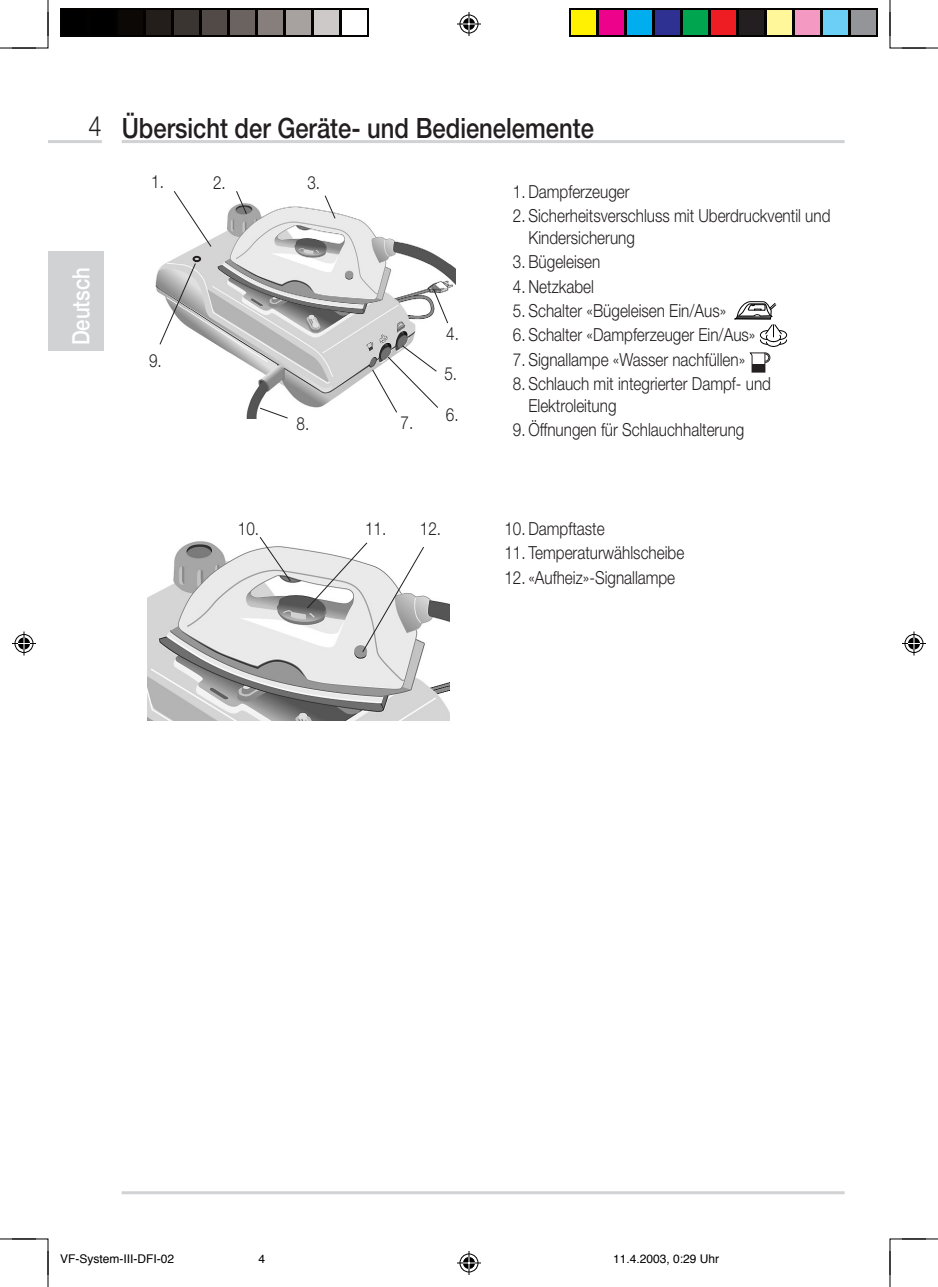
<style>
.page{position:relative;width:938px;height:1287px;background:#fff}
.page>*{position:absolute;margin:0;border:0;box-sizing:border-box;transform-origin:0 0}
.t1{font:500 28px "Helvetica Neue";color:#231f20;scale:.85 1}
.t2{font:300 28px "Helvetica Neue";color:#231f20;scale:.85 1}
.t3{font:500 24px "Helvetica Neue";color:#fff;scale:.85 1}
.MGB_grundtext_mit_Einzug{font:300 18.2px "Helvetica Neue";color:#231f20;scale:.84 1}
.MGB_grundtext_mit_Einzug-2{font:300 18px/21.6px "Helvetica Neue";color:#231f20;scale:.85 1}
.t4{font:12px "Helvetica";color:#000}
</style>
<div class="page">
<hr style="left:48px;top:140px;width:54px;height:3px;background:#d1d2d4">
<hr style="left:122px;top:140px;width:723px;height:3px;background:#d1d2d4">
<hr style="left:122px;top:1191px;width:723px;height:3px;background:#d1d2d4">
<div style="left:48px;top:251px;width:55px;height:100px;background:#d1d2d4"></div>
<img style="left:147px;top:541px;width:302px;height:179px">
<img style="left:155px;top:203px;width:300px;height:216px">
<svg style="left:734px;top:301px;width:53px;height:71px"></svg>
<svg style="left:173px;top:191px;width:39px;height:57px"></svg>
<svg style="left:432px;top:288px;width:17px;height:36px"></svg>
<svg style="left:259px;top:407px;width:30px;height:12px"></svg>
<svg style="left:306px;top:541px;width:119px;height:112px"></svg>
<svg style="left:259px;top:537px;width:33px;height:45px"></svg>
<svg style="left:235px;top:191px;width:13px;height:24px"></svg>
<svg style="left:324px;top:195px;width:12px;height:25px"></svg>
<svg style="left:371px;top:344px;width:68px;height:70px"></svg>
<svg style="left:159px;top:262px;width:38px;height:84px"></svg>
<div style="left:193px;top:256px;width:8px;height:6px;border:2px solid #231f20;border-radius:50%"></div>
<svg style="left:60px;top:8px;width:308px;height:28px;background:#191615"></svg>
<div style="left:62px;top:10px;width:24px;height:24px;background:#000"></div>
<div style="left:90px;top:10px;width:24px;height:24px;background:#000"></div>
<div style="left:118px;top:10px;width:24px;height:24px;background:#0c0806"></div>
<div style="left:146px;top:10px;width:24px;height:24px;background:#241e1b"></div>
<div style="left:174px;top:10px;width:24px;height:24px;background:#3b3532"></div>
<div style="left:202px;top:10px;width:24px;height:24px;background:#524a47"></div>
<div style="left:230px;top:10px;width:24px;height:24px;background:#6b6360"></div>
<div style="left:258px;top:10px;width:24px;height:24px;background:#867f7c"></div>
<div style="left:286px;top:10px;width:24px;height:24px;background:#a7a2a0"></div>
<div style="left:314px;top:10px;width:24px;height:24px;background:#cdc9c8"></div>
<div style="left:342px;top:10px;width:24px;height:24px;background:#fff"></div>
<svg style="left:570px;top:8px;width:308px;height:28px;background:#241f1f"></svg>
<div style="left:572px;top:10px;width:24px;height:24px;background:#fff101"></div>
<div style="left:600px;top:10px;width:24px;height:24px;background:#ed028c"></div>
<div style="left:628px;top:10px;width:24px;height:24px;background:#00aeef"></div>
<div style="left:656px;top:10px;width:24px;height:24px;background:#2e3092"></div>
<div style="left:684px;top:10px;width:24px;height:24px;background:#00a54f"></div>
<div style="left:712px;top:10px;width:24px;height:24px;background:#ee1d23"></div>
<div style="left:740px;top:10px;width:24px;height:24px;background:#231f20"></div>
<div style="left:768px;top:10px;width:24px;height:24px;background:#fff79a"></div>
<div style="left:796px;top:10px;width:24px;height:24px;background:#f499c2"></div>
<div style="left:824px;top:10px;width:24px;height:24px;background:#6bcff6"></div>
<div style="left:852px;top:10px;width:24px;height:24px;background:#939598"></div>
<hr style="left:48px;top:0;width:1px;height:36px;background:#000">
<hr style="left:0;top:48px;width:36px;height:1px;background:#000">
<hr style="left:890px;top:0;width:1px;height:36px;background:#000">
<hr style="left:902px;top:48px;width:36px;height:1px;background:#000">
<hr style="left:48px;top:1251px;width:1px;height:36px;background:#000">
<hr style="left:0;top:1238px;width:36px;height:1px;background:#000">
<hr style="left:890px;top:1251px;width:1px;height:36px;background:#000">
<hr style="left:902px;top:1238px;width:36px;height:1px;background:#000">
<svg style="left:12px;top:12px;width:36px;height:36px"></svg>
<svg style="left:889px;top:12px;width:37px;height:36px"></svg>
<svg style="left:12px;top:1238px;width:36px;height:37px"></svg>
<svg style="left:889px;top:1238px;width:37px;height:37px"></svg>
<svg style="left:457px;top:12px;width:24px;height:24px"></svg>
<svg style="left:457px;top:1251px;width:24px;height:24px"></svg>
<svg style="left:12px;top:631px;width:24px;height:24px"></svg>
<svg style="left:902px;top:631px;width:24px;height:24px"></svg>
<h1 class="t2" style="left:89px;top:109px;width:17px">4</h1>
<h2 class="t3" style="left:67px;top:345px;width:94px;rotate:-90deg">Deutsch</h2>
<p class="t1" style="left:122px;top:111px;width:557px">Übersicht der Geräte- und Bedienelemente</p>
<p class="MGB_grundtext_mit_Einzug" style="left:151px;top:171px;width:17px">1.</p>
<p class="MGB_grundtext_mit_Einzug" style="left:213px;top:171px;width:17px">2.</p>
<p class="MGB_grundtext_mit_Einzug" style="left:307px;top:171px;width:17px">3.</p>
<p class="MGB_grundtext_mit_Einzug" style="left:149px;top:349px;width:17px">9.</p>
<p class="MGB_grundtext_mit_Einzug" style="left:297px;top:412px;width:17px">8.</p>
<p class="MGB_grundtext_mit_Einzug" style="left:400px;top:411px;width:17px">7.</p>
<p class="MGB_grundtext_mit_Einzug" style="left:446px;top:322px;width:17px">4.</p>
<p class="MGB_grundtext_mit_Einzug" style="left:444px;top:362px;width:17px">5.</p>
<p class="MGB_grundtext_mit_Einzug" style="left:446px;top:403px;width:17px">6.</p>
<p class="MGB_grundtext_mit_Einzug-2" style="left:513px;top:180px;width:139px">1. Dampferzeuger</p>
<p class="MGB_grundtext_mit_Einzug-2" style="left:528px;top:204px;width:357px;text-indent:-15px">2. Sicherheitsverschluss mit Uberdruckventil und<br>Kindersicherung</p>
<p class="MGB_grundtext_mit_Einzug-2" style="left:513px;top:250px;width:104px">3. Bügeleisen</p>
<p class="MGB_grundtext_mit_Einzug-2" style="left:513px;top:275px;width:97px">4. Netzkabel</p>
<p class="MGB_grundtext_mit_Einzug-2" style="left:513px;top:299px;width:252px">5. Schalter «Bügeleisen Ein/Aus»</p>
<p class="MGB_grundtext_mit_Einzug-2" style="left:513px;top:324px;width:287px">6. Schalter «Dampferzeuger Ein/Aus»</p>
<p class="MGB_grundtext_mit_Einzug-2" style="left:513px;top:348px;width:275px">7. Signallampe «Wasser nachfüllen»</p>
<p class="MGB_grundtext_mit_Einzug-2" style="left:528px;top:373px;width:287px;text-indent:-15px">8. Schlauch mit integrierter Dampf- und<br>Elektroleitung</p>
<p class="MGB_grundtext_mit_Einzug-2" style="left:513px;top:419px;width:274px">9. Öffnungen für Schlauchhalterung</p>
<p class="MGB_grundtext_mit_Einzug-2" style="left:238px;top:517px;width:27px">10.</p>
<p class="MGB_grundtext_mit_Einzug-2" style="left:365px;top:517px;width:27px">11.</p>
<p class="MGB_grundtext_mit_Einzug-2" style="left:420px;top:517px;width:27px">12.</p>
<p class="MGB_grundtext_mit_Einzug-2" style="left:504px;top:517px;width:119px">10. Dampftaste</p>
<p class="MGB_grundtext_mit_Einzug-2" style="left:504px;top:541px;width:213px">11. Temperaturwählscheibe</p>
<p class="MGB_grundtext_mit_Einzug-2" style="left:504px;top:566px;width:202px">12. «Aufheiz»-Signallampe</p>
<p class="t4" style="left:60px;top:1250px;width:116px">VF-System-III-DFI-02</p>
<p class="t4" style="left:258px;top:1250px;width:8px">4</p>
<p class="t4" style="left:613px;top:1250px;width:108px">11.4.2003, 0:29 Uhr</p>
</div>
